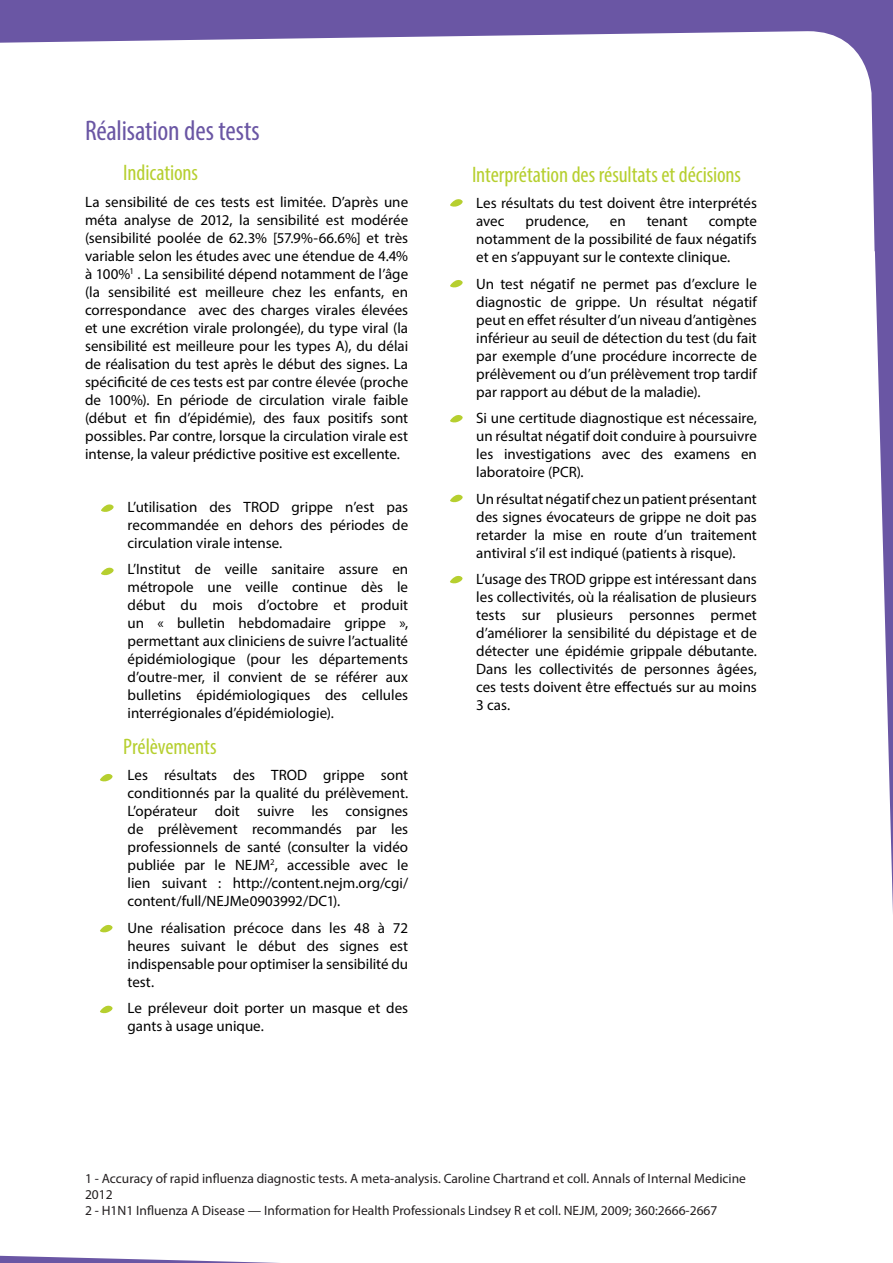
<style>
.page{position:relative;width:893px;height:1263px;background:#6a56a4}
.page>*{position:absolute;margin:0;border:0;box-sizing:border-box;transform-origin:0 0}
.t1{font:condensed 28.5px "Myriad Pro";letter-spacing:-.005em;color:#6a56a4}
.t2{font:condensed 22.5px "Myriad Pro";letter-spacing:-.005em;color:#b6cf2f}
.t3{font:15px/18px "Myriad Pro";color:#000;text-align:justify}
.t4{font:13.5px/16.2px "Myriad Pro";color:#231f20}
</style>
<div class="page">
<div style="left:0;top:31px;width:893px;height:1232px;background:#fff"></div>
<svg style="left:101px;top:504px;width:13px;height:9px"></svg>
<svg style="left:101px;top:567px;width:13px;height:9px"></svg>
<svg style="left:100px;top:773px;width:13px;height:9px"></svg>
<svg style="left:100px;top:924px;width:13px;height:9px"></svg>
<svg style="left:100px;top:1005px;width:13px;height:9px"></svg>
<svg style="left:450px;top:575px;width:13px;height:9px"></svg>
<svg style="left:450px;top:414px;width:13px;height:9px"></svg>
<svg style="left:450px;top:494px;width:13px;height:9px"></svg>
<svg style="left:450px;top:279px;width:13px;height:9px"></svg>
<svg style="left:450px;top:199px;width:13px;height:8px"></svg>
<h1 class="t1" style="left:85px;top:114px;width:176px">Réalisation des tests</h1>
<h2 class="t2" style="left:123px;top:159px;width:76px">Indications</h2>
<p class="t3" style="left:85px;top:192px;width:325px">La sensibilité de ces tests est limitée. D’après une méta analyse de 2012, la sensibilité est modérée (sensibilité poolée de 62.3% [57.9%-66.6%] et très variable selon les études avec une étendue de 4.4% à 100%<sup>1</sup> . La sensibilité dépend notamment de l’âge (la sensibilité est meilleure chez les enfants, en correspondance avec des charges virales élevées et une excrétion virale prolongée), du type viral (la sensibilité est meilleure pour les types A), du délai de réalisation du test après le début des signes. La spécificité de ces tests est par contre élevée (proche de 100%). En période de circulation virale faible (début et fin d’épidémie), des faux positifs sont possibles. Par contre, lorsque la circulation virale est intense, la valeur prédictive positive est excellente.</p>
<p class="t3" style="left:128px;top:497px;width:282px">L’utilisation des TROD grippe n’est pas recommandée en dehors des périodes de circulation virale intense.</p>
<p class="t3" style="left:128px;top:560px;width:282px">L’Institut de veille sanitaire assure en métropole une veille continue dès le début du mois d’octobre et produit un « bulletin hebdomadaire grippe », permettant aux cliniciens de suivre l’actualité épidémiologique (pour les départements d’outre-mer, il convient de se référer aux bulletins épidémiologiques des cellules interrégionales d’épidémiologie).</p>
<h2 class="t2" style="left:123px;top:733px;width:95px">Prélèvements</h2>
<p class="t3" style="left:128px;top:766px;width:282px">Les résultats des TROD grippe sont conditionnés par la qualité du prélèvement.<br>L’opérateur doit suivre les consignes de prélèvement recommandés par les professionnels de santé (consulter la vidéo publiée par le NEJM<sup>2</sup>, accessible avec le lien suivant : http://content.nejm.org/cgi/ content/full/NEJMe0903992/DC1).</p>
<p class="t3" style="left:128px;top:918px;width:282px">Une réalisation précoce dans les 48 à 72 heures suivant le début des signes est indispensable pour optimiser la sensibilité du test.</p>
<p class="t3" style="left:128px;top:999px;width:282px">Le préleveur doit porter un masque et des gants à usage unique.</p>
<h2 class="t2" style="left:472px;top:161px;width:271px">Interprétation des résultats et décisions</h2>
<p class="t3" style="left:476px;top:194px;width:282px">Les résultats du test doivent être interprétés avec</p>
<p class="t3" style="left:526px;top:212px;width:65px">prudence,</p>
<p class="t3" style="left:610px;top:212px;width:17px">en</p>
<p class="t3" style="left:647px;top:212px;width:43px">tenant</p>
<p class="t3" style="left:476px;top:212px;width:282px;text-indent:232px">compte notamment de la possibilité de faux négatifs et en s’appuyant sur le contexte clinique.</p>
<p class="t3" style="left:476px;top:274px;width:282px">Un test négatif ne permet pas d’exclure le diagnostic de grippe. Un résultat négatif peut en effet résulter d’un niveau d’antigènes inférieur au seuil de détection du test (du fait par exemple d’une procédure incorrecte de prélèvement ou d’un prélèvement trop tardif par rapport au début de la maladie).</p>
<p class="t3" style="left:476px;top:409px;width:282px">Si une certitude diagnostique est nécessaire, un résultat négatif doit conduire à poursuivre les investigations avec des examens en laboratoire (PCR).</p>
<p class="t3" style="left:476px;top:489px;width:282px">Un résultat négatif chez un patient présentant des signes évocateurs de grippe ne doit pas retarder la mise en route d’un traitement antiviral s’il est indiqué (patients à risque).</p>
<p class="t3" style="left:476px;top:570px;width:282px">L’usage des TROD grippe est intéressant dans les collectivités, où la réalisation de plusieurs tests sur plusieurs personnes permet d’améliorer la sensibilité du dépistage et de détecter une épidémie grippale débutante.<br>Dans les collectivités de personnes âgées, ces tests doivent être effectués sur au moins 3 cas.</p>
<p class="t4" style="left:85px;top:1170px;width:662px">1 - Accuracy of rapid influenza diagnostic tests. A meta-analysis. Caroline Chartrand et coll. Annals of Internal Medicine<br>2012<br>2 - H1N1 Influenza A Disease — Information for Health Professionals Lindsey R et coll. NEJM, 2009; 360:2666-2667</p>
</div>
